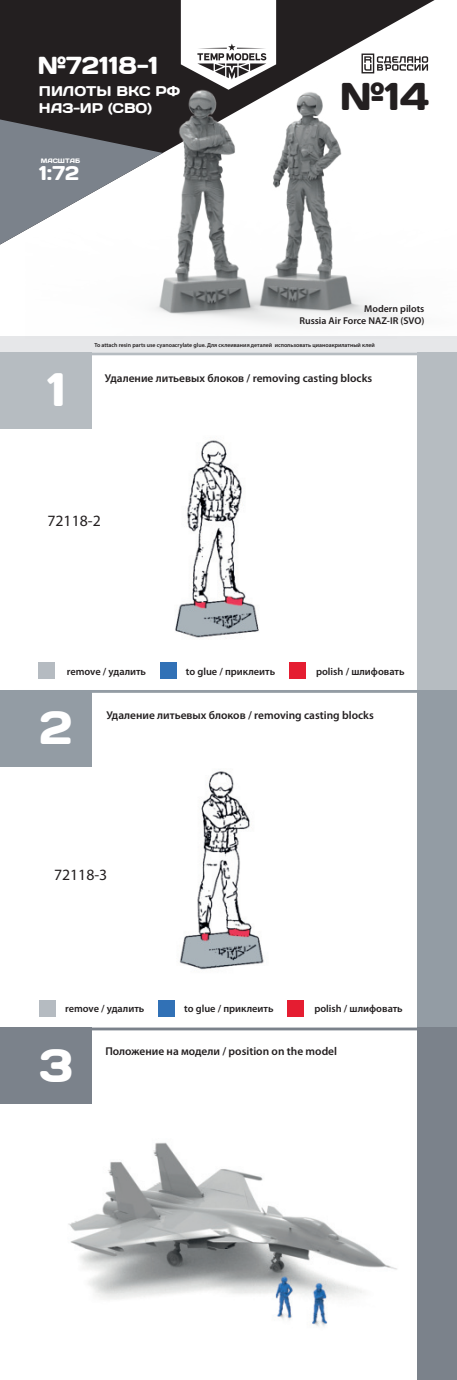
<style>
.page{position:relative;width:457px;height:1380px;background:#fff}
.page>*{position:absolute;margin:0;border:0;box-sizing:border-box;transform-origin:0 0}
.t1{font:46.73px "Days";color:#fff}
.t2{font:38.5px "Days";color:#231f20}
.t3{font:24.5px "Days";color:#fff}
.t4{font:19.78px "Days";color:#fff}
.t5{font:15.75px "Myriad Pro";color:#231f20}
.t6{font:14px/16.8px "Days";color:#fff}
.t7{font:600 11.38px "Myriad Pro";color:#231f20}
.t8{font:600 10.33px "Myriad Pro";color:#231f20}
.t9{font:600 9.97px/11.9px "Myriad Pro";color:#231f20;text-align:right}
.t10{font:6.3px "Days";color:#fff}
.t11{font:600 5.77px "Myriad Pro";color:#231f20}
</style>
<div class="page">
<img style="left:0;top:1103px;width:397px;height:224px">
<img style="left:158px;top:771px;width:130px;height:246px">
<img style="left:175px;top:440px;width:84px;height:199px">
<div style="left:0;top:0;width:434px;height:119px;background:#231f20"></div>
<svg style="left:0;top:119px;width:26px;height:125px;background:#7f858e"></svg>
<div style="left:417px;top:690px;width:39px;height:337px;background:#939ca4"></div>
<div style="left:0;top:690px;width:91px;height:76px;background:#939ca4"></div>
<hr style="left:15px;top:690px;width:426px;height:2px;background:#939ca4">
<div style="left:0;top:336px;width:456px;height:16px;background:#e6e7e9"></div>
<div style="left:417px;top:352px;width:39px;height:338px;background:#b6bcc1"></div>
<hr style="left:15px;top:352px;width:426px;height:3px;background:#b6bcc1">
<div style="left:0;top:352px;width:91px;height:76px;background:#b6bcc1"></div>
<div style="left:417px;top:1027px;width:39px;height:352px;background:#7b828b"></div>
<div style="left:0;top:1027px;width:91px;height:76px;background:#7b828b"></div>
<hr style="left:15px;top:1027px;width:426px;height:3px;background:#7b828b">
<div style="left:38px;top:662px;width:17px;height:17px;background:#b5bbc1"></div>
<div style="left:159px;top:662px;width:17px;height:17px;background:#3171b6"></div>
<div style="left:289px;top:662px;width:17px;height:17px;background:#e51d31"></div>
<svg style="left:181px;top:0;width:95px;height:3px"></svg>
<div style="left:39px;top:999px;width:17px;height:17px;background:#b5bbc1"></div>
<div style="left:158px;top:999px;width:17px;height:17px;background:#3171b6"></div>
<div style="left:287px;top:999px;width:17px;height:17px;background:#e51d31"></div>
<img style="left:26px;top:3px;width:408px;height:322px">
<h3 class="t3" style="left:37px;top:50px;width:122px">№72118-1</h3>
<p class="t6" style="left:39px;top:82px;width:143px">ПИЛОТЫ ВКС РФ<br>НАЗ-ИР (СВО)</p>
<p class="t10" style="left:41px;top:156px;width:41px">МАСШТАБ</p>
<h3 class="t4" style="left:39px;top:160px;width:41px">1:72</h3>
<h2 class="t2" style="left:339px;top:71px;width:91px">№14</h2>
<p class="t9" style="left:299px;top:304px;width:126px">Modern pilots<br>Russia Air Force NAZ-IR (SVO)</p>
<h1 class="t1" style="left:47px;top:359px;width:20px">1</h1>
<p class="t11" style="left:94px;top:343px;width:282px">To attach resin parts use cyanoacrylate glue. Для склеивания деталей использовать цианоакрилатный клей</p>
<p class="t7" style="left:105px;top:373px;width:268px">Удаление литьевых блоков / removing casting blocks</p>
<h3 class="t5" style="left:47px;top:511px;width:55px">72118-2</h3>
<p class="t8" style="left:67px;top:667px;width:81px">remove / удалить</p>
<p class="t8" style="left:186px;top:667px;width:91px">to glue / приклеить</p>
<p class="t8" style="left:316px;top:667px;width:90px">polish / шлифовать</p>
<h1 class="t1" style="left:39px;top:697px;width:34px">2</h1>
<p class="t7" style="left:106px;top:711px;width:268px">Удаление литьевых блоков / removing casting blocks</p>
<h3 class="t5" style="left:54px;top:865px;width:55px">72118-3</h3>
<p class="t8" style="left:65px;top:1004px;width:81px">remove / удалить</p>
<p class="t8" style="left:184px;top:1004px;width:91px">to glue / приклеить</p>
<p class="t8" style="left:314px;top:1004px;width:90px">polish / шлифовать</p>
<h1 class="t1" style="left:39px;top:1037px;width:35px">3</h1>
<p class="t7" style="left:105px;top:1046px;width:233px">Положение на модели / position on the model</p>
</div>
